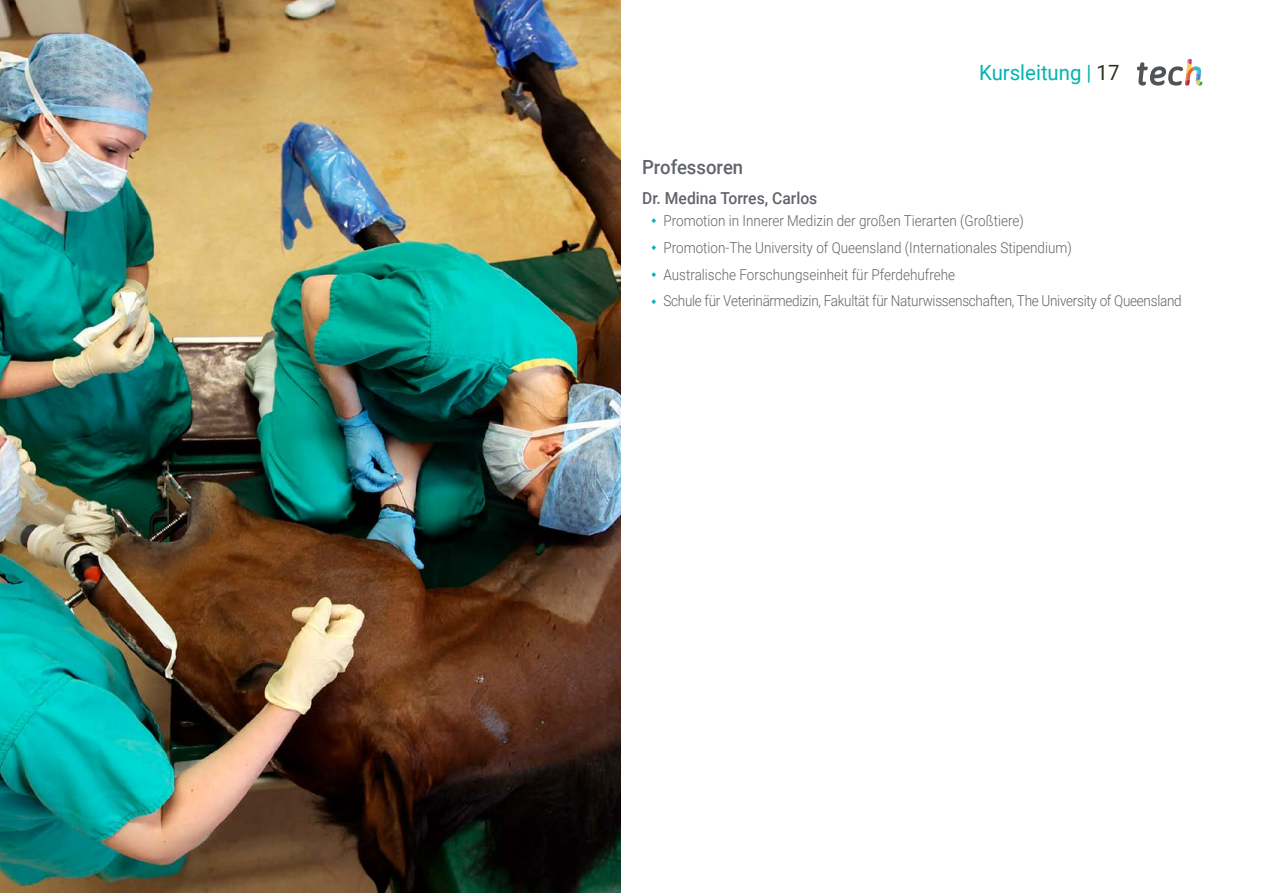
<style>
.page{position:relative;width:1263px;height:893px;background:#fff}
.page>*{position:absolute;margin:0;border:0;box-sizing:border-box;transform-origin:0 0}
.t1{font:21px "Roboto";color:#00b4b0}
.t2{font:500 19.5px "Roboto";color:#61646a;scale:.95 1}
.t3{font:500 16.5px "Roboto";color:#61646a;scale:.95 1}
.t4{font:300 15px/26.7px "Roboto";color:#61646a;scale:.9 1}
.s1{color:#312e20}
</style>
<div class="page">
<svg style="left:1137px;top:59px;width:65px;height:27px"></svg>
<img style="left:0;top:0;width:621px;height:893px">
<h1 class="t1" style="left:979px;top:57px;width:142px">Kursleitung | <span class="s1">17</span></h1>
<h2 class="t2" style="left:642px;top:153px;width:108px">Professoren</h2>
<p class="t3" style="left:642px;top:186px;width:186px">Dr. Medina Torres, Carlos</p>
<p class="t4" style="left:663px;top:207px;width:577px">Promotion in Innerer Medizin der großen Tierarten (Großtiere)<br>Promotion-The University of Queensland (Internationales Stipendium)<br>Australische Forschungseinheit für Pferdehufrehe<br>Schule für Veterinärmedizin, Fakultät für Naturwissenschaften, The University of Queensland</p>
</div>
